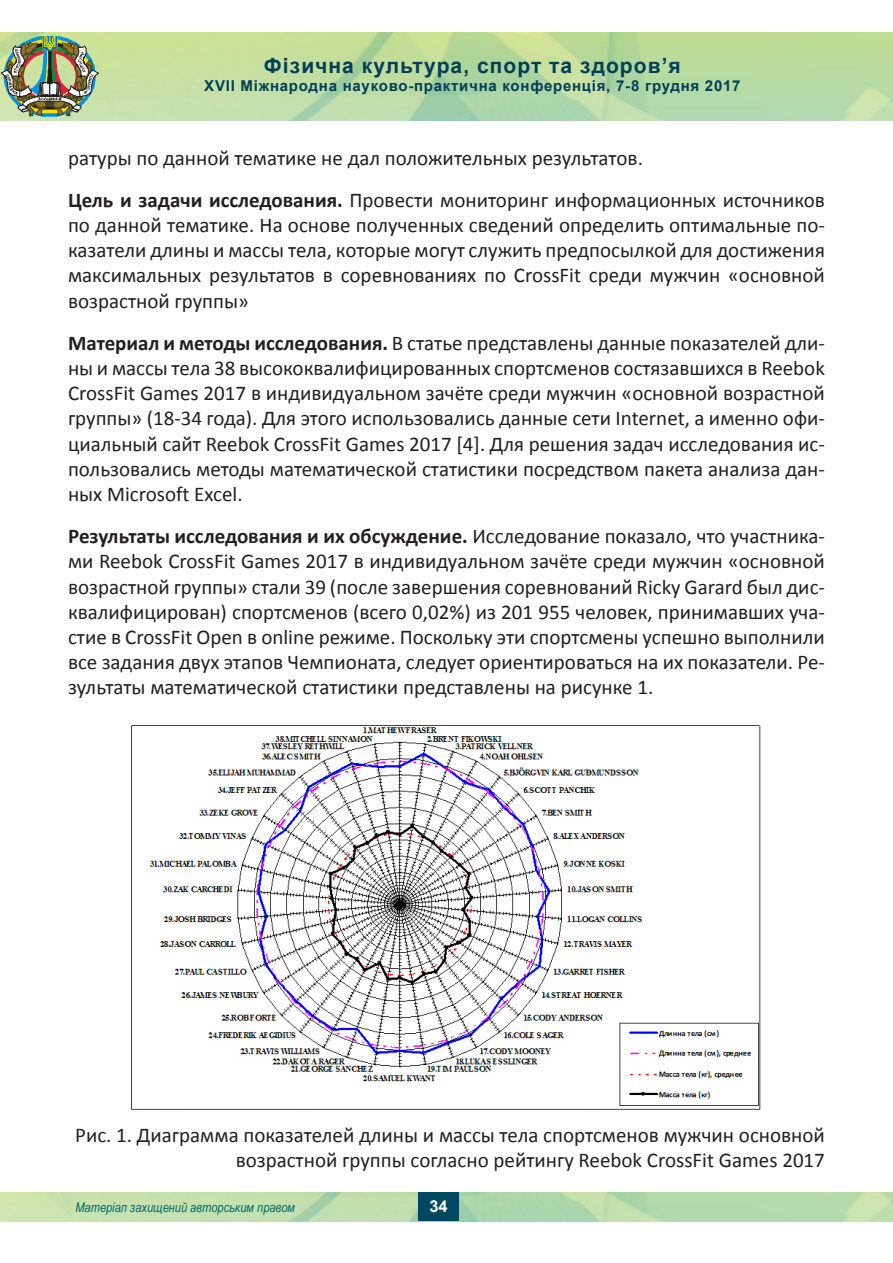
<style>
.page{position:relative;width:893px;height:1263px;background:#fff}
.page>*{position:absolute;margin:0;border:0;box-sizing:border-box;transform-origin:0 0}
.Обычный{font:21px/25.2px "Calibri";color:#231f20;text-align:justify}
.t1{font:700 21px "Arial";letter-spacing:.05em;color:#003f58}
.t2{font:700 16.5px "Arial";color:#f7f7f8}
.t3{font:700 15px "Arial";letter-spacing:.05em;color:#003f58}
.t4{font:italic 13.5px "Arial Narrow";color:#006967}
.s1{font-weight:700}
</style>
<div class="page">
<img style="left:1px;top:36px;width:98px;height:81px">
<img style="left:0;top:1193px;width:892px;height:29px">
<div style="left:418px;top:1192px;width:41px;height:28px;background:#004860"></div>
<img style="left:131px;top:725px;width:630px;height:385px">
<p class="t1" style="left:264px;top:51px;width:418px">Фізична культура, спорт та здоров’я</p>
<p class="t3" style="left:204px;top:75px;width:538px">XVII Міжнародна науково-практична конференція, 7-8 грудня 2017</p>
<p class="Обычный" style="left:68px;top:145px;width:576px">ратуры по данной тематике не дал положительных результатов.</p>
<p class="Обычный" style="left:68px;top:187px;width:758px"><span class="s1">Цель и задачи исследования.</span> Провести мониторинг информационных источников по данной тематике. На основе полученных сведений определить оптимальные по&shy;казатели длины и массы тела, которые могут служить предпосылкой для достижения максимальных результатов в соревнованиях по CrossFit среди мужчин «основной возрастной группы»</p>
<p class="Обычный" style="left:68px;top:330px;width:758px"><span class="s1">Материал и методы исследования.</span> В статье представлены данные показателей дли&shy;ны и массы тела 38 высококвалифицированных спортсменов состязавшихся в Reebok CrossFit Games 2017 в индивидуальном зачёте среди мужчин «основной возрастной группы» (18-34 года). Для этого использовались данные сети Internet, а именно офи&shy;циальный сайт Reebok CrossFit Games 2017 [4]. Для решения задач исследования ис&shy;пользовались методы математической статистики посредством пакета анализа дан&shy;ных Microsoft Excel.</p>
<p class="Обычный" style="left:68px;top:524px;width:758px"><span class="s1">Результаты исследования и их обсуждение.</span> Исследование показало, что участника&shy;ми Reebok CrossFit Games 2017 в индивидуальном зачёте среди мужчин «основной возрастной группы» стали 39 (после завершения соревнований Ricky Garard был дис&shy;квалифицирован) спортсменов (всего 0,02%) из 201 955 человек, принимавших уча&shy;стие в CrossFit Open в online режиме. Поскольку эти спортсмены успешно выполнили все задания двух этапов Чемпионата, следует ориентироваться на их показатели. Ре&shy;зультаты математической статистики представлены на рисунке 1.</p>
<p class="Обычный" style="left:75px;top:1122px;width:751px;text-align:right">Рис. 1. Диаграмма показателей длины и массы тела спортсменов мужчин основной возрастной группы согласно рейтингу Reebok CrossFit Games 2017</p>
<p class="t4" style="left:75px;top:1198px;width:221px">Матеріал захищений авторським правом</p>
<p class="t2" style="left:429px;top:1195px;width:20px">34</p>
</div>
